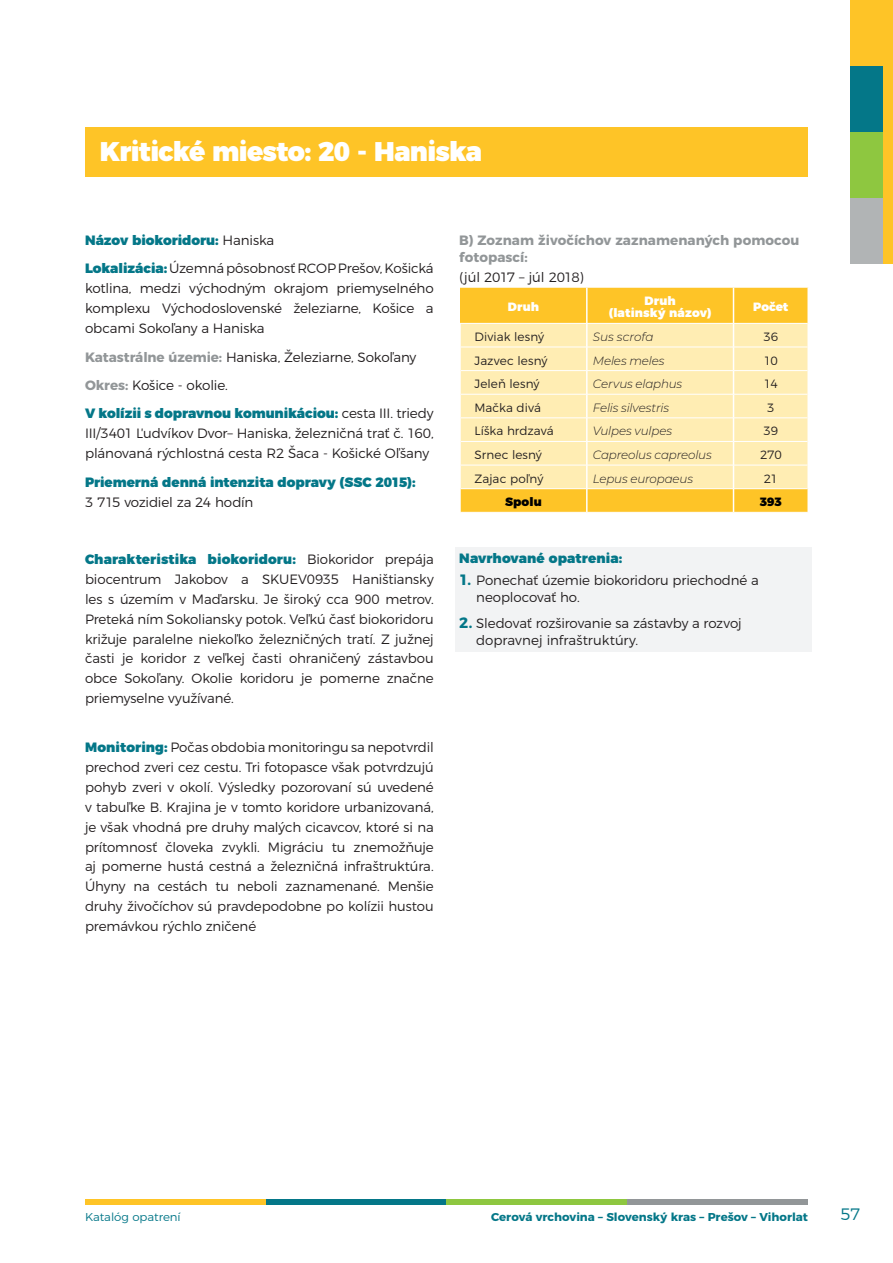
<style>
.page{position:relative;width:893px;height:1263px;background:#fff}
.page>*{position:absolute;margin:0;border:0;box-sizing:border-box;transform-origin:0 0}
.t1{font:900 27px "Montserrat";letter-spacing:-.025em;color:#fff}
.t2{font:300 16.5px "Montserrat";color:#047788}
.t3{font:300 13.5px/20px "Montserrat";letter-spacing:-.01em;color:#231f20}
.t4{font:900 13.5px "Montserrat";color:#047788}
.t5{font:700 13.5px/16.5px "Montserrat";letter-spacing:.005em;color:#929698}
.t6{font:italic 300 12px "Montserrat";letter-spacing:-.01em;color:#231f20}
.t7{font:300 12px "Montserrat";letter-spacing:.005em;color:#231f20}
.t8{font:900 12px/12px "Montserrat";letter-spacing:.01em;color:#fff;text-align:center}
.t9{font:900 12px "Montserrat";letter-spacing:.01em;color:#000}
.t10{font:700 11.4px "Montserrat";color:#047788}
.t11{font:300 11.4px "Montserrat";letter-spacing:-.005em;color:#047788}
.s1{font-weight:900;color:#047788}
.s2{font-weight:700;color:#929698}
.s3{font-weight:700;font-size:15px;color:#047788}
</style>
<div class="page">
<div style="left:266px;top:1199px;width:180px;height:5px;background:#047788"></div>
<div style="left:446px;top:1199px;width:181px;height:5px;background:#8ec740"></div>
<div style="left:627px;top:1199px;width:180px;height:5px;background:#929698"></div>
<div style="left:85px;top:1199px;width:181px;height:5px;background:#fec427"></div>
<div style="left:850px;top:0;width:43px;height:66px;background:#fec427"></div>
<div style="left:850px;top:66px;width:43px;height:66px;background:#047788"></div>
<div style="left:850px;top:132px;width:43px;height:66px;background:#8ec740"></div>
<div style="left:850px;top:198px;width:43px;height:66px;background:#b1b4b5"></div>
<div style="left:883px;top:61px;width:10px;height:203px;background:#fec427"></div>
<div style="left:455px;top:547px;width:357px;height:104px;background:#f2f3f4"></div>
<svg style="left:460px;top:288px;width:348px;height:224px;background:#fee28f"></svg>
<hr style="left:807px;top:489px;width:2px;height:23px;background:#fff">
<hr style="left:459px;top:323px;width:128px;height:1px;background:#fff">
<hr style="left:587px;top:323px;width:146px;height:1px;background:#fff">
<hr style="left:733px;top:323px;width:74px;height:1px;background:#fff">
<hr style="left:461px;top:347px;width:126px;height:1px;background:#fff">
<hr style="left:461px;top:370px;width:126px;height:1px;background:#fff">
<hr style="left:461px;top:394px;width:126px;height:1px;background:#fff">
<hr style="left:461px;top:418px;width:126px;height:1px;background:#fff">
<hr style="left:461px;top:441px;width:126px;height:1px;background:#fff">
<hr style="left:461px;top:465px;width:126px;height:1px;background:#fff">
<hr style="left:461px;top:488px;width:126px;height:1px;background:#fff">
<hr style="left:587px;top:347px;width:146px;height:1px;background:#fff">
<hr style="left:587px;top:370px;width:146px;height:1px;background:#fff">
<hr style="left:587px;top:394px;width:146px;height:1px;background:#fff">
<hr style="left:587px;top:418px;width:146px;height:1px;background:#fff">
<hr style="left:587px;top:441px;width:146px;height:1px;background:#fff">
<hr style="left:587px;top:465px;width:146px;height:1px;background:#fff">
<hr style="left:587px;top:488px;width:146px;height:1px;background:#fff">
<hr style="left:733px;top:347px;width:74px;height:1px;background:#fff">
<hr style="left:733px;top:370px;width:74px;height:1px;background:#fff">
<hr style="left:733px;top:394px;width:74px;height:1px;background:#fff">
<hr style="left:733px;top:418px;width:74px;height:1px;background:#fff">
<hr style="left:733px;top:441px;width:74px;height:1px;background:#fff">
<hr style="left:733px;top:465px;width:74px;height:1px;background:#fff">
<hr style="left:733px;top:488px;width:74px;height:1px;background:#fff">
<hr style="left:586px;top:288px;width:2px;height:35px;background:#fff">
<hr style="left:733px;top:288px;width:1px;height:35px;background:#fff">
<hr style="left:807px;top:288px;width:2px;height:35px;background:#fff">
<div style="left:85px;top:128px;width:723px;height:49px;background:#fec427"></div>
<h1 class="t1" style="left:100px;top:128px;width:384px">Kritické miesto: 20 - Haniska</h1>
<p class="t3" style="left:85px;top:225px;width:350px;line-height:28.5px"><span class="s1">Názov biokoridoru:</span> Haniska<br><span class="s1">Lokalizácia:</span> Územná pôsobnosť RCOP Prešov, Košická</p>
<p class="t3" style="left:85px;top:277px;width:350px;text-align:justify">kotlina, medzi východným okrajom priemyselného komplexu Východoslovenské železiarne, Košice a obcami Sokoľany a Haniska</p>
<p class="t3" style="left:85px;top:341px;width:350px;line-height:28.5px"><span class="s2">Katastrálne územie:</span> Haniska, Železiarne, Sokoľany<br><span class="s2">Okres:</span> Košice - okolie.<br><span class="s1">V kolízii s dopravnou komunikáciou:</span> cesta III. triedy</p>
<p class="t3" style="left:85px;top:422px;width:350px">III/3401 Ľudvíkov Dvor– Haniska, železničná trať č. 160, plánovaná rýchlostná cesta R2 Šaca - Košické Oľšany</p>
<p class="t4" style="left:85px;top:471px;width:332px">Priemerná denná intenzita dopravy (SSC 2015):</p>
<p class="t3" style="left:85px;top:491px;width:170px">3 715 vozidiel za 24 hodín</p>
<p class="t3" style="left:85px;top:548px;width:350px;text-align:justify"><span class="s1">Charakteristika biokoridoru:</span> Biokoridor prepája biocentrum Jakobov a SKUEV0935 Haništiansky les s územím v Maďarsku. Je široký cca 900 metrov.<br>Preteká ním Sokoliansky potok. Veľkú časť biokoridoru križuje paralelne niekoľko železničných tratí. Z južnej časti je koridor z veľkej časti ohraničený zástavbou obce Sokoľany. Okolie koridoru je pomerne značne priemyselne využívané.</p>
<p class="t3" style="left:85px;top:736px;width:350px;text-align:justify"><span class="s1">Monitoring:</span> Počas obdobia monitoringu sa nepotvrdil prechod zveri cez cestu. Tri fotopasce však potvrdzujú pohyb zveri v okolí. Výsledky pozorovaní sú uvedené v tabuľke B. Krajina je v tomto koridore urbanizovaná, je však vhodná pre druhy malých cicavcov, ktoré si na prítomnosť človeka zvykli. Migráciu tu znemožňuje aj pomerne hustá cestná a železničná infraštruktúra.<br>Úhyny na cestách tu neboli zaznamenané. Menšie druhy živočíchov sú pravdepodobne po kolízii hustou premávkou rýchlo zničené</p>
<p class="t5" style="left:459px;top:231px;width:342px">B) Zoznam živočíchov zaznamenaných pomocou fotopascí:</p>
<p class="t3" style="left:459px;top:266px;width:126px">(júl 2017 – júl 2018)</p>
<p class="t8" style="left:508px;top:300px;width:33px">Druh</p>
<p class="t8" style="left:609px;top:294px;width:104px">Druh<br>(latinský názov)</p>
<p class="t8" style="left:753px;top:300px;width:37px">Počet</p>
<p class="t7" style="left:474px;top:327px;width:71px">Diviak lesný</p>
<p class="t6" style="left:593px;top:329px;width:62px">Sus scrofa</p>
<p class="t7" style="left:763px;top:327px;width:16px">36</p>
<p class="t7" style="left:474px;top:351px;width:75px">Jazvec lesný</p>
<p class="t6" style="left:593px;top:352px;width:73px">Meles meles</p>
<p class="t7" style="left:764px;top:351px;width:16px">10</p>
<p class="t7" style="left:474px;top:375px;width:67px">Jeleň lesný</p>
<p class="t6" style="left:593px;top:376px;width:91px">Cervus elaphus</p>
<p class="t7" style="left:764px;top:375px;width:15px">14</p>
<p class="t7" style="left:474px;top:398px;width:68px">Mačka divá</p>
<p class="t6" style="left:593px;top:399px;width:78px">Felis silvestris</p>
<p class="t7" style="left:767px;top:398px;width:9px">3</p>
<p class="t7" style="left:474px;top:422px;width:81px">Líška hrdzavá</p>
<p class="t6" style="left:593px;top:423px;width:81px">Vulpes vulpes</p>
<p class="t7" style="left:764px;top:422px;width:16px">39</p>
<p class="t7" style="left:474px;top:445px;width:69px">Srnec lesný</p>
<p class="t6" style="left:593px;top:447px;width:120px">Capreolus capreolus</p>
<p class="t7" style="left:760px;top:445px;width:23px">270</p>
<p class="t7" style="left:474px;top:469px;width:70px">Zajac poľný</p>
<p class="t6" style="left:593px;top:470px;width:102px">Lepus europaeus</p>
<p class="t7" style="left:764px;top:469px;width:16px">21</p>
<p class="t9" style="left:505px;top:492px;width:38px">Spolu</p>
<p class="t9" style="left:760px;top:492px;width:24px">393</p>
<p class="t4" style="left:459px;top:547px;width:165px">Navrhované opatrenia:</p>
<p class="t3" style="left:476px;top:570px;width:284px;line-height:17.2px;text-indent:-17px"><span class="s3">1.</span> Ponechať územie biokoridoru priechodné a neoplocovať ho.</p>
<p class="t3" style="left:476px;top:613px;width:267px;line-height:17.2px;text-indent:-17px"><span class="s3">2.</span> Sledovať rozširovanie sa zástavby a rozvoj dopravnej infraštruktúry.</p>
<p class="t11" style="left:85px;top:1207px;width:97px">Katalóg opatrení</p>
<p class="t10" style="left:491px;top:1207px;width:318px">Cerová vrchovina – Slovenský kras – Prešov – Vihorlat</p>
<p class="t2" style="left:840px;top:1202px;width:21px">57</p>
</div>
